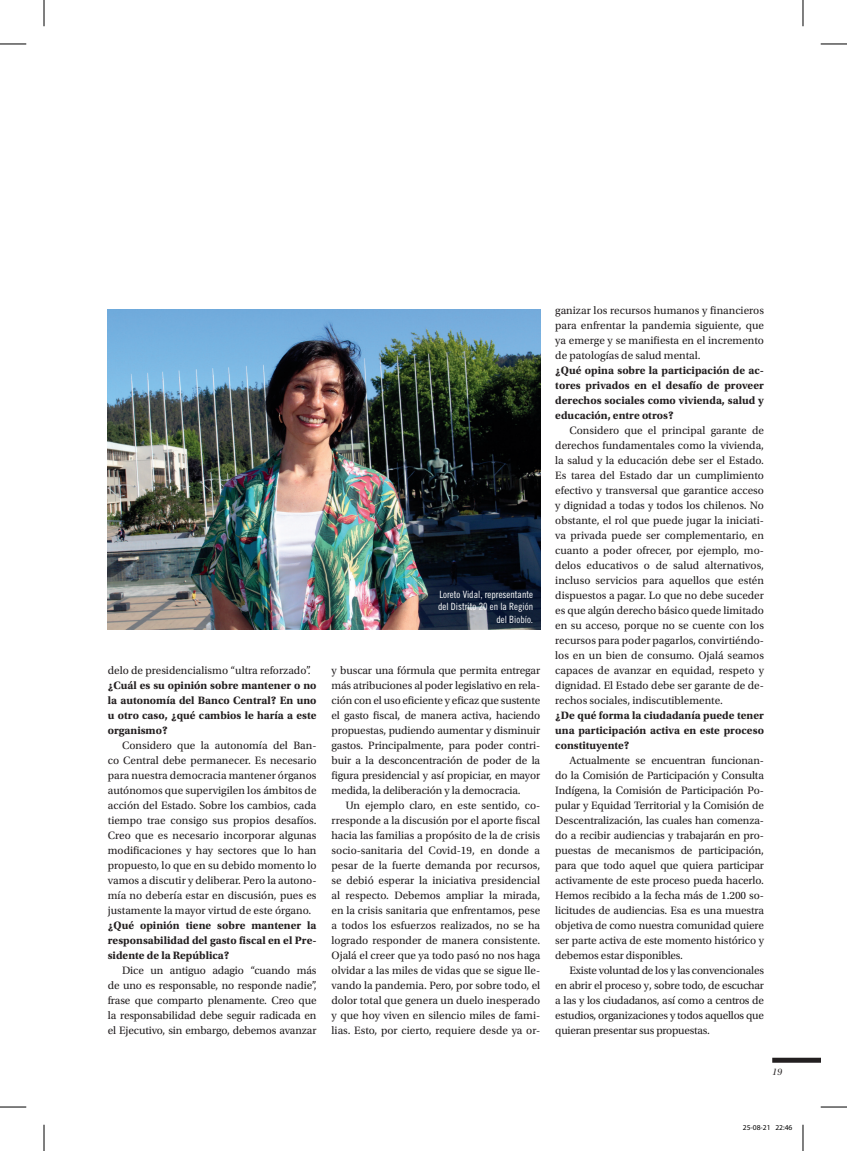
<style>
.page{position:relative;width:847px;height:1151px;background:#fff}
.page>*{position:absolute;margin:0;border:0;box-sizing:border-box;transform-origin:0 0}
.t1{font:11.25px/15px "Utopia Std";letter-spacing:-.005em;color:#231f20;text-align:justify}
.t2{font:700 11.25px/15px "Utopia Std";color:#231f20;text-align:justify}
.t3{font:10px/12.5px "Trade Gothic Cond Eighteen";color:#fff;text-align:right}
.t4{font:10px "Utopia Std Disp It";color:#231f20}
.t5{font:7.5px "Myriad Pro";color:#000}
</style>
<div class="page">
<div style="left:772px;top:1058px;width:48px;height:5px;background:#231f20"></div>
<img style="left:108px;top:310px;width:432px;height:320px">
<svg style="left:0;top:44px;width:26px;height:1px"></svg>
<svg style="left:820px;top:44px;width:26px;height:1px"></svg>
<svg style="left:0;top:1107px;width:26px;height:1px"></svg>
<svg style="left:820px;top:1107px;width:26px;height:1px"></svg>
<svg style="left:44px;top:0;width:1px;height:26px"></svg>
<svg style="left:44px;top:1125px;width:1px;height:26px"></svg>
<svg style="left:802px;top:0;width:1px;height:26px"></svg>
<svg style="left:802px;top:1125px;width:1px;height:26px"></svg>
<p class="t3" style="left:438px;top:588px;width:96px">Loreto Vidal, representante del Distrito 20 en la Región del Biobío.</p>
<p class="t1" style="left:108px;top:663px;width:204px">delo de presidencialismo “ultra reforzado”.</p>
<p class="t2" style="left:108px;top:678px;width:210px">¿Cuál es su opinión sobre mantener o no la autonomía del Banco Central? En uno u otro caso, ¿qué cambios le haría a este organismo?</p>
<p class="t1" style="left:108px;top:738px;width:210px;text-indent:14px">Considero que la autonomía del Ban&shy;co Central debe permanecer. Es necesario para nuestra democracia mantener órganos autónomos que supervigilen los ámbitos de acción del Estado. Sobre los cambios, cada tiempo trae consigo sus propios desafíos.<br>Creo que es necesario incorporar algunas modificaciones y hay sectores que lo han propuesto, lo que en su debido momento lo vamos a discutir y deliberar. Pero la autono&shy;mía no debería estar en discusión, pues es justamente la mayor virtud de este órgano.</p>
<p class="t2" style="left:108px;top:918px;width:210px">¿Qué opinión tiene sobre mantener la responsabilidad del gasto fiscal en el Pre&shy;sidente de la República?</p>
<p class="t1" style="left:108px;top:963px;width:210px;text-indent:14px">Dice un antiguo adagio “cuando más de uno es responsable, no responde nadie”, frase que comparto plenamente. Creo que la responsabilidad debe seguir radicada en el Ejecutivo, sin embargo, debemos avanzar</p>
<p class="t1" style="left:331px;top:663px;width:210px">y buscar una fórmula que permita entregar más atribuciones al poder legislativo en rela&shy;ción con el uso eficiente y eficaz que sustente el gasto fiscal, de manera activa, haciendo propuestas, pudiendo aumentar y disminuir gastos. Principalmente, para poder contri&shy;buir a la desconcentración de poder de la figura presidencial y así propiciar, en mayor medida, la deliberación y la democracia.</p>
<p class="t1" style="left:331px;top:798px;width:210px;text-indent:14px">Un ejemplo claro, en este sentido, co&shy;rresponde a la discusión por el aporte fiscal hacia las familias a propósito de la de crisis socio-sanitaria del Covid-19, en donde a pesar de la fuerte demanda por recursos, se debió esperar la iniciativa presidencial al respecto. Debemos ampliar la mirada, en la crisis sanitaria que enfrentamos, pese a todos los esfuerzos realizados, no se ha logrado responder de manera consistente.<br>Ojalá el creer que ya todo pasó no nos haga olvidar a las miles de vidas que se sigue lle&shy;vando la pandemia. Pero, por sobre todo, el dolor total que genera un duelo inesperado y que hoy viven en silencio miles de fami&shy;lias. Esto, por cierto, requiere desde ya or-</p>
<p class="t1" style="left:555px;top:303px;width:210px">ganizar los recursos humanos y financieros para enfrentar la pandemia siguiente, que ya emerge y se manifiesta en el incremento de patologías de salud mental.</p>
<p class="t2" style="left:555px;top:363px;width:210px">¿Qué opina sobre la participación de ac&shy;tores privados en el desafío de proveer derechos sociales como vivienda, salud y educación, entre otros?</p>
<p class="t1" style="left:555px;top:423px;width:210px;text-indent:14px">Considero que el principal garante de derechos fundamentales como la vivienda, la salud y la educación debe ser el Estado.<br>Es tarea del Estado dar un cumplimiento efectivo y transversal que garantice acceso y dignidad a todas y todos los chilenos. No obstante, el rol que puede jugar la iniciati&shy;va privada puede ser complementario, en cuanto a poder ofrecer, por ejemplo, mo&shy;delos educativos o de salud alternativos, incluso servicios para aquellos que estén dispuestos a pagar. Lo que no debe suceder es que algún derecho básico quede limitado en su acceso, porque no se cuente con los recursos para poder pagarlos, convirtiéndo&shy;los en un bien de consumo. Ojalá seamos capaces de avanzar en equidad, respeto y dignidad. El Estado debe ser garante de de&shy;rechos sociales, indiscutiblemente.</p>
<p class="t2" style="left:555px;top:708px;width:210px">¿De qué forma la ciudadanía puede tener una participación activa en este proceso constituyente?</p>
<p class="t1" style="left:555px;top:753px;width:210px;text-indent:14px">Actualmente se encuentran funcionan&shy;do la Comisión de Participación y Consulta Indígena, la Comisión de Participación Po&shy;pular y Equidad Territorial y la Comisión de Descentralización, las cuales han comenza&shy;do a recibir audiencias y trabajarán en pro&shy;puestas de mecanismos de participación, para que todo aquel que quiera participar activamente de este proceso pueda hacerlo.<br>Hemos recibido a la fecha más de 1.200 so&shy;licitudes de audiencias. Esa es una muestra objetiva de como nuestra comunidad quiere ser parte activa de este momento histórico y debemos estar disponibles.</p>
<p class="t1" style="left:555px;top:963px;width:210px;text-indent:14px">Existe voluntad de los y las convencionales en abrir el proceso y, sobre todo, de escuchar a las y los ciudadanos, así como a centros de estudios, organizaciones y todos aquellos que quieran presentar sus propuestas.</p>
<p class="t4" style="left:772px;top:1066px;width:11px">19</p>
<p class="t5" style="left:742px;top:1122px;width:51px">25-08-21 22:46</p>
</div>
